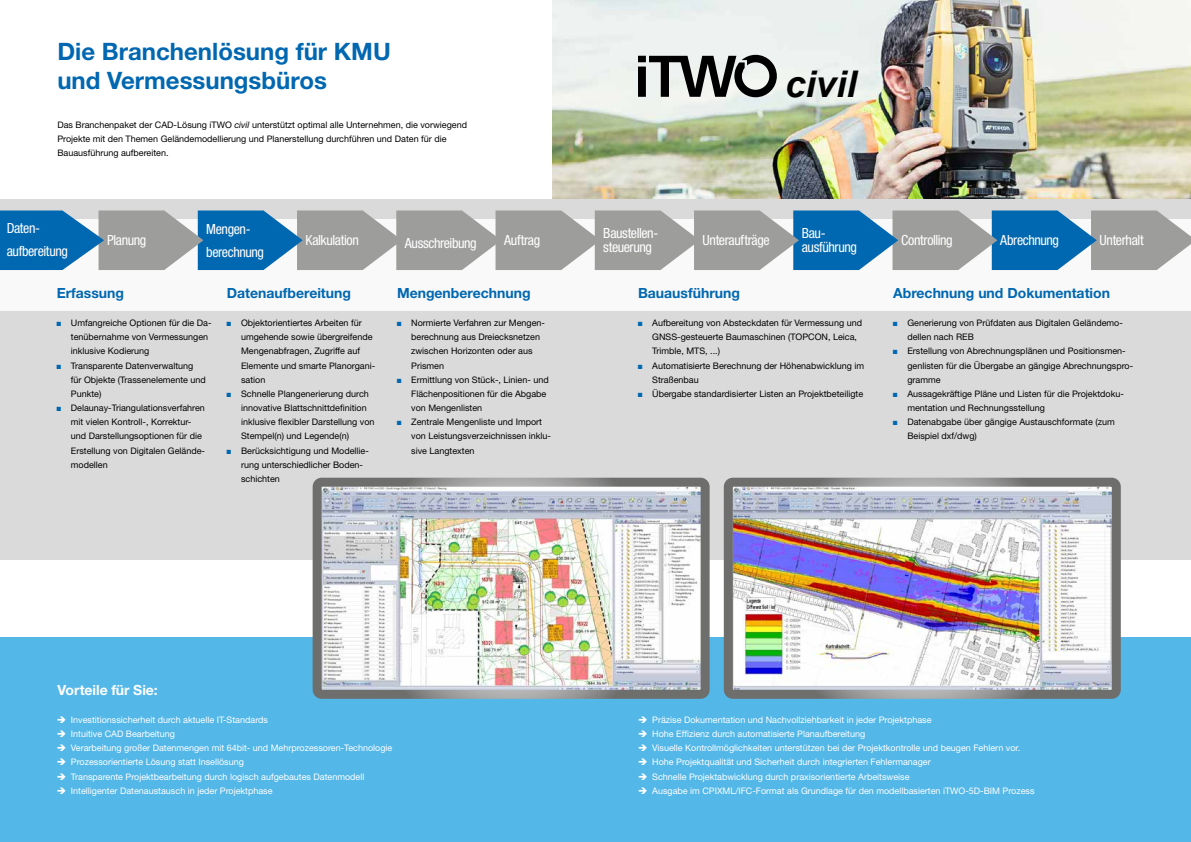
<style>
.page{position:relative;width:1191px;height:842px;background:#fff}
.page>*{position:absolute;margin:0;border:0;box-sizing:border-box;transform-origin:0 0}
.t1{font:italic 700 36.8px "Arial";color:#000}
.t2{font:700 24px/28.8px "Helvetica Neue LT Pro";color:#0067b1}
.t3{font:condensed 14px/14px "Helvetica Neue LT Pro";letter-spacing:-.03em;color:#fff}
.t4{font:700 14px "Helvetica Neue LT Pro";color:#0067b1}
.t5{font:700 14px "Helvetica Neue LT Pro";letter-spacing:-.005em;color:#fff}
.t6{font:9px/14.2px "Helvetica Neue LT Pro";color:#000}
.t7{font:9px/14.2px "Helvetica Neue LT Pro";color:#fff}
.s1{font-style:italic}
.s2{font-family:"Arial Narrow";color:#0067b1}
</style>
<div class="page">
<img style="left:553px;top:0;width:638px;height:199px">
<div style="left:0;top:199px;width:1191px;height:360px;background:#dadada"></div>
<div style="left:0;top:220px;width:1191px;height:91px;background:#fff"></div>
<svg style="left:0;top:210px;width:1191px;height:60px;background:#7c9aae"></svg>
<div style="left:0;top:638px;width:1191px;height:204px;background:#53b7e8"></div>
<img style="left:323px;top:488px;width:376px;height:201px">
<div style="left:313px;top:478px;width:396px;height:221px;border:9px solid #fff;border-radius:4px"></div>
<img style="left:734px;top:488px;width:376px;height:201px">
<div style="left:724px;top:478px;width:396px;height:221px;border:9px solid #fff;border-radius:4px"></div>
<svg style="left:638px;top:55px;width:139px;height:42px;background:#7e807e"></svg>
<h2 class="t2" style="left:57px;top:37px;width:335px">Die Branchenlösung für KMU und Vermessungsbüros</h2>
<p class="t6" style="left:57px;top:117px;width:411px">Das Branchenpaket der CAD-Lösung iTWO <span class="s1">civil</span> unterstützt optimal alle Unternehmen, die vorwiegend<br>Projekte mit den Themen Geländemodellierung und Planerstellung durchführen und Daten für die<br>Bauausführung aufbereiten.</p>
<h3 class="t3" style="left:7px;top:217px;width:63px;line-height:22.5px">Daten&shy;aufbereitung</h3>
<h3 class="t3" style="left:107px;top:233px;width:41px">Planung</h3>
<h3 class="t3" style="left:206px;top:218px;width:59px;line-height:22.5px">Mengen&shy;berechnung</h3>
<h3 class="t3" style="left:305px;top:233px;width:55px">Kalkulation</h3>
<h3 class="t3" style="left:405px;top:236px;width:73px">Ausschreibung</h3>
<h3 class="t3" style="left:504px;top:233px;width:38px">Auftrag</h3>
<h3 class="t4" style="left:57px;top:284px;width:69px">Erfassung</h3>
<p class="t6" style="left:71px;top:315px;width:142px;text-indent:-14px"><span class="s2">■</span> Umfangreiche Optionen für die Da&shy;tenübernahme von Vermessungen inklusive Kodierung</p>
<p class="t6" style="left:71px;top:358px;width:137px;text-indent:-14px"><span class="s2">■</span> Transparente Datenverwaltung für Objekte (Trassenelemente und<br>Punkte)</p>
<p class="t6" style="left:71px;top:401px;width:136px;text-indent:-14px"><span class="s2">■</span> Delaunay-Triangulationsverfahren mit vielen Kontroll-, Korrektur&shy;und Darstellungsoptionen für die<br>Erstellung von Digitalen Gelände&shy;modellen</p>
<h3 class="t4" style="left:227px;top:284px;width:126px">Datenaufbereitung</h3>
<p class="t6" style="left:241px;top:315px;width:136px;text-indent:-14px"><span class="s2">■</span> Objektorientiertes Arbeiten für umgehende sowie übergreifende<br>Mengenabfragen, Zugriffe auf<br>Elemente und smarte Planorgani&shy;sation</p>
<p class="t6" style="left:241px;top:386px;width:135px;text-indent:-14px"><span class="s2">■</span> Schnelle Plangenerierung durch innovative Blattschnittdefinition inklusive flexibler Darstellung von Stempel(n) und Legende(n)</p>
<p class="t6" style="left:241px;top:443px;width:129px;text-indent:-14px"><span class="s2">■</span> Berücksichtigung und Modellie&shy;rung unterschiedlicher Boden&shy;schichten</p>
<h3 class="t4" style="left:397px;top:284px;width:135px">Mengenberechnung</h3>
<p class="t6" style="left:411px;top:315px;width:135px;text-indent:-14px"><span class="s2">■</span> Normierte Verfahren zur Mengen&shy;berechnung aus Dreiecksnetzen zwischen Horizonten oder aus<br>Prismen</p>
<p class="t6" style="left:411px;top:372px;width:139px;text-indent:-14px"><span class="s2">■</span> Ermittlung von Stück-, Linien- und<br>Flächenpositionen für die Abgabe von Mengenlisten</p>
<p class="t6" style="left:411px;top:415px;width:141px;text-indent:-14px"><span class="s2">■</span> Zentrale Mengenliste und Import von Leistungsverzeichnissen inklu&shy;sive Langtexten</p>
<h1 class="t1" style="left:785px;top:61px;width:73px">civil</h1>
<h3 class="t3" style="left:603px;top:226px;width:56px">Baustellen&shy;steuerung</h3>
<h3 class="t3" style="left:702px;top:233px;width:69px">Unteraufträge</h3>
<h3 class="t3" style="left:801px;top:226px;width:57px">Bau&shy;ausführung</h3>
<h3 class="t4" style="left:638px;top:284px;width:103px">Bauausführung</h3>
<p class="t6" style="left:652px;top:315px;width:211px;text-indent:-14px"><span class="s2">■</span> Aufbereitung von Absteckdaten für Vermessung und<br>GNSS-gesteuerte Baumaschinen (TOPCON, Leica,<br>Trimble, MTS, ...)</p>
<p class="t6" style="left:652px;top:358px;width:213px;text-indent:-14px"><span class="s2">■</span> Automatisierte Berechnung der Höhenabwicklung im<br>Straßenbau</p>
<p class="t6" style="left:638px;top:386px;width:227px"><span class="s2">■</span> Übergabe standardisierter Listen an Projektbeteiligte</p>
<h3 class="t3" style="left:901px;top:233px;width:53px">Controlling</h3>
<h3 class="t3" style="left:1000px;top:233px;width:60px">Abrechnung</h3>
<h3 class="t3" style="left:1099px;top:233px;width:46px">Unterhalt</h3>
<h3 class="t4" style="left:893px;top:284px;width:218px">Abrechnung und Dokumentation</h3>
<p class="t6" style="left:907px;top:315px;width:217px;text-indent:-14px"><span class="s2">■</span> Generierung von Prüfdaten aus Digitalen Geländemo&shy;dellen nach REB</p>
<p class="t6" style="left:907px;top:344px;width:227px;text-indent:-14px"><span class="s2">■</span> Erstellung von Abrechnungsplänen und Positionsmen&shy;genlisten für die Übergabe an gängige Abrechnungspro&shy;gramme</p>
<p class="t6" style="left:907px;top:386px;width:218px;text-indent:-14px"><span class="s2">■</span> Aussagekräftige Pläne und Listen für die Projektdoku&shy;mentation und Rechnungsstellung</p>
<p class="t6" style="left:907px;top:415px;width:209px;text-indent:-14px"><span class="s2">■</span> Datenabgabe über gängige Austauschformate (zum<br>Beispiel dxf/dwg)</p>
<h3 class="t5" style="left:57px;top:681px;width:102px">Vorteile für Sie:</h3>
<p class="t7" style="left:71px;top:712px;width:323px">Investitionssicherheit durch aktuelle IT-Standards<br>Intuitive CAD Bearbeitung<br>Verarbeitung großer Datenmengen mit 64bit- und Mehrprozessoren-Technologie Prozessorientierte Lösung statt Insellösung<br>Transparente Projektbearbeitung durch logisch aufgebautes Datenmodell Intelligenter Datenaustausch in jeder Projektphase</p>
<p class="t7" style="left:652px;top:712px;width:384px">Präzise Dokumentation und Nachvollziehbarkeit in jeder Projektphase<br>Hohe Effizienz durch automatisierte Planaufbereitung<br>Visuelle Kontrollmöglichkeiten unterstützen bei der Projektkontrolle und beugen Fehlern vor.<br>Hohe Projektqualität und Sicherheit durch integrierten Fehlermanager<br>Schnelle Projektabwicklung durch praxisorientierte Arbeitsweise<br>Ausgabe im CPIXML/IFC-Format als Grundlage für den modellbasierten iTWO-5D-BIM Prozess</p>
</div>
